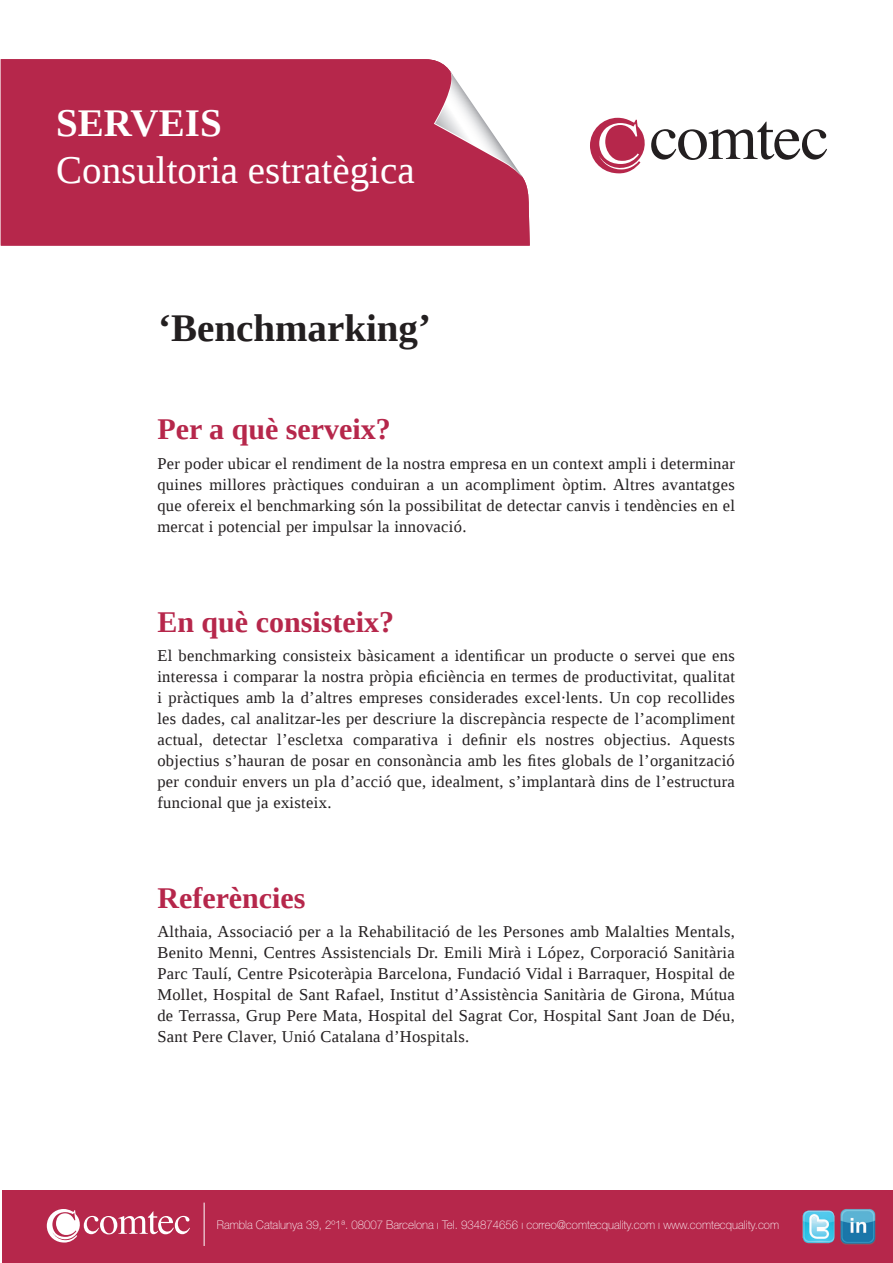
<style>
.page{position:relative;width:893px;height:1263px;background:#fff}
.page>*{position:absolute;margin:0;border:0;box-sizing:border-box;transform-origin:0 0}
.t1{font:39px "Liberation Serif";color:#fff}
.t2{font:700 39px "Liberation Serif";color:#231f20}
.t3{font:700 39px "Liberation Serif";color:#fff}
.t4{font:700 30px "Liberation Serif";color:#b6274b}
.t5{font:16.5px/21px "Liberation Serif";letter-spacing:.02em;color:#231f20;text-align:justify}
.t6{font:100 12px "Helvetica Neue LT";color:#fff;scale:.95 1}
</style>
<div class="page">
<div style="left:1px;top:59px;width:529px;height:187px;background:#b6274b"></div>
<svg style="left:434px;top:71px;width:89px;height:107px"></svg>
<svg style="left:590px;top:118px;width:237px;height:56px"></svg>
<div style="left:2px;top:1191px;width:890px;height:72px;background:#b6274b"></div>
<img style="left:840px;top:1209px;width:36px;height:36px">
<img style="left:803px;top:1210px;width:31px;height:33px">
<svg style="left:47px;top:1209px;width:143px;height:34px"></svg>
<hr style="left:204px;top:1202px;width:1px;height:44px;background:#fff">
<h1 class="t3" style="left:56px;top:101px;width:167px">SERVEIS</h1>
<h1 class="t1" style="left:56px;top:148px;width:360px">Consultoria estratègica</h1>
<h1 class="t2" style="left:158px;top:306px;width:275px">‘Benchmarking’</h1>
<h2 class="t4" style="left:157px;top:413px;width:235px">Per a què serveix?</h2>
<p class="t5" style="left:157px;top:453px;width:579px">Per poder ubicar el rendiment de la nostra empresa en un context ampli i determinar quines millores pràctiques conduiran a un acompliment òptim. Altres avantatges que ofereix el benchmarking són la possibilitat de detectar canvis i tendències en el mercat i potencial per impulsar la innovació.</p>
<h2 class="t4" style="left:157px;top:605px;width:238px">En què consisteix?</h2>
<p class="t5" style="left:157px;top:645px;width:579px">El benchmarking consisteix bàsicament a identificar un producte o servei que ens interessa i comparar la nostra pròpia eficiència en termes de productivitat, qualitat i pràctiques amb la d’altres empreses considerades excel·lents. Un cop recollides les dades, cal analitzar-les per descriure la discrepància respecte de l’acompliment actual, detectar l’escletxa comparativa i definir els nostres objectius. Aquests objectius s’hauran de posar en consonància amb les fites globals de l’organització per conduir envers un pla d’acció que, idealment, s’implantarà dins de l’estructura funcional que ja existeix.</p>
<h2 class="t4" style="left:157px;top:881px;width:150px">Referències</h2>
<p class="t5" style="left:157px;top:921px;width:579px">Althaia, Associació per a la Rehabilitació de les Persones amb Malalties Mentals, Benito Menni, Centres Assistencials Dr. Emili Mirà i López, Corporació Sanitària Parc Taulí, Centre Psicoteràpia Barcelona, Fundació Vidal i Barraquer, Hospital de Mollet, Hospital de Sant Rafael, Institut d’Assistència Sanitària de Girona, Mútua de Terrassa, Grup Pere Mata, Hospital del Sagrat Cor, Hospital Sant Joan de Déu, Sant Pere Claver, Unió Catalana d’Hospitals.</p>
<p class="t6" style="left:217px;top:1218px;width:593px">Rambla Catalunya 39, 2º1ª. 08007 Barcelona ı Tel. 934874656 ı correo@comtecquality.com ı www.comtecquality.com</p>
</div>
